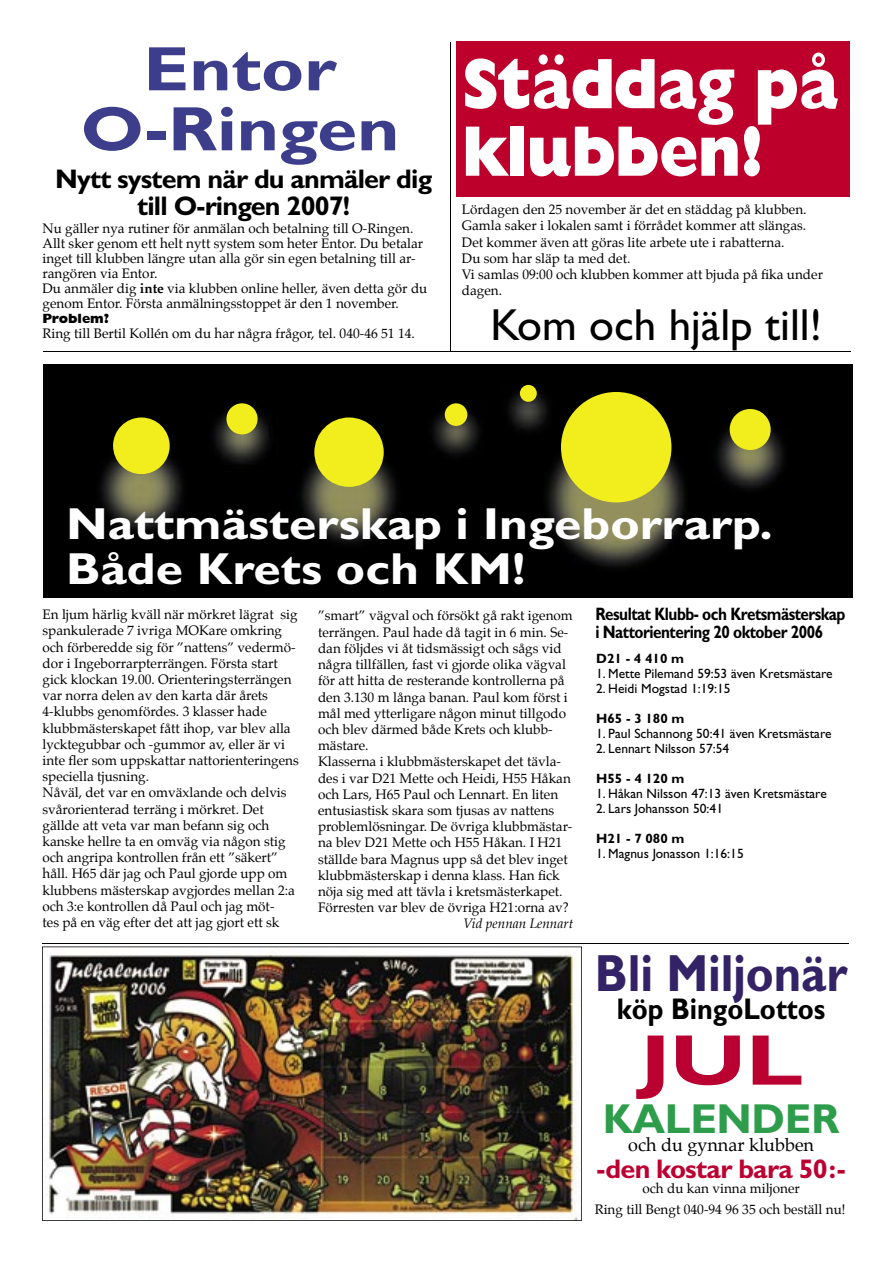
<style>
.page{position:relative;width:893px;height:1263px;background:#fff}
.page>*{position:absolute;margin:0;border:0;box-sizing:border-box;transform-origin:0 0}
.t1{font:800 72px/67.5px "Gill Sans";letter-spacing:-.02em;color:#fff;scale:.9 1}
.t2{font:700 72px "Gill Sans";color:#ba0031;scale:1.3 1}
.t3{font:700 63px/60px "Gill Sans";color:#3c3d8b;text-align:center;scale:1.15 1}
.t4{font:700 52.5px "Gill Sans";letter-spacing:-.005em;color:#332366;scale:.9 1}
.t5{font:700 45px/45px "Gill Sans";color:#fff;scale:1.1 1}
.t6{font:45px "Gill Sans";color:#000}
.t7{font:700 42px "Gill Sans";letter-spacing:-.01em;color:#2e9d4b}
.t8{font:700 30px "Gill Sans";color:#000;scale:.9 1}
.t9{font:700 27px/27px "Gill Sans";letter-spacing:-.03em;color:#000;text-align:center}
.t10{font:700 27px "Gill Sans";letter-spacing:-.025em;color:#bc0031}
.t11{font:700 18px/18px "Gill Sans";letter-spacing:-.03em;color:#000;scale:.85 1}
.t12{font:18px "Palatino";color:#000}
.t13{font:13.5px/16.2px "Palatino";color:#000}
.t14{font:13.5px "Gill Sans";color:#000}
.t15{font:700 13.5px "Gill Sans";color:#000}
.t16{font:italic 13.5px "Palatino";color:#000}
.t17{font:800 13.5px "Gill Sans";color:#000}
.s1{font-weight:700}
</style>
<div class="page">
<div style="left:456px;top:42px;width:394px;height:155px;background:#bd002b"></div>
<div style="left:43px;top:364px;width:809px;height:233px;background:#000"></div>
<hr style="left:43px;top:943px;width:806px;height:1px;background:#000">
<hr style="left:43px;top:351px;width:808px;height:1px;background:#000">
<img style="left:42px;top:946px;width:540px;height:275px">
<hr style="left:450px;top:43px;width:1px;height:308px;background:#000">
<img style="left:212px;top:403px;width:58px;height:61px">
<div style="left:226px;top:403px;width:32px;height:31px;background:#f2ed1c;border-radius:50%"></div>
<img style="left:301px;top:458px;width:95px;height:85px">
<div style="left:314px;top:417px;width:70px;height:70px;background:#f2ed1c;border-radius:50%"></div>
<img style="left:433px;top:403px;width:46px;height:52px">
<div style="left:445px;top:403px;width:22px;height:23px;background:#f2ed1c;border-radius:50%"></div>
<img style="left:508px;top:384px;width:40px;height:47px">
<div style="left:520px;top:385px;width:17px;height:17px;background:#f2ed1c;border-radius:50%"></div>
<img style="left:716px;top:416px;width:68px;height:73px">
<div style="left:730px;top:409px;width:41px;height:41px;background:#f2ed1c;border-radius:50%"></div>
<img style="left:100px;top:451px;width:83px;height:80px">
<div style="left:113px;top:417px;width:57px;height:57px;background:#f2ed1c;border-radius:50%"></div>
<img style="left:547px;top:425px;width:138px;height:142px">
<svg style="left:543px;top:425px;width:13px;height:13px"></svg>
<div style="left:561px;top:392px;width:110px;height:110px;background:#f2ed1c;border-radius:50%"></div>
<h2 class="t3" style="left:81px;top:39px;width:279px">Entor<br>O-Ringen</h2>
<h1 class="t1" style="left:462px;top:50px;width:420px">Städdag på klubben!</h1>
<h3 class="t9" style="left:55px;top:166px;width:379px">Nytt system när du anmäler dig till O-ringen 2007!</h3>
<p class="t13" style="left:43px;top:221px;width:386px;line-height:15px">Nu gäller nya rutiner för anmälan och betalning till O-Ringen.<br>Allt sker genom ett helt nytt system som heter Entor. Du betalar inget till klubben längre utan alla gör sin egen betalning till ar&shy;rangören via Entor.<br>Du anmäler dig <span class="s1">inte</span> via klubben online heller, även detta gör du genom Entor. Första anmälningsstoppet är den 1 november.</p>
<p class="t17" style="left:43px;top:311px;width:68px">Problem?</p>
<p class="t13" style="left:43px;top:325px;width:374px">Ring till Bertil Kollén om du har några frågor, tel. 040-46 51 14.</p>
<p class="t13" style="left:462px;top:201px;width:363px">Lördagen den 25 november är det en städdag på klubben.<br>Gamla saker i lokalen samt i förrådet kommer att slängas.<br>Det kommer även att göras lite arbete ute i rabatterna.<br>Du som har släp ta med det.<br>Vi samlas 09:00 och klubben kommer att bjuda på fika under dagen.</p>
<h3 class="t6" style="left:490px;top:299px;width:333px">Kom och hjälp till!</h3>
<h3 class="t5" style="left:66px;top:501px;width:644px">Nattmästerskap i Ingeborrarp.<br>Både Krets och KM!</h3>
<p class="t13" style="left:43px;top:606px;width:258px">En ljum härlig kväll när mörkret lägrat sig spankulerade 7 ivriga MOKare omkring och förberedde sig för ”nattens” vedermö&shy;dor i Ingeborrarpterrängen. Första start gick klockan 19.00. Orienteringsterrängen var norra delen av den karta där årets 4-klubbs genomfördes. 3 klasser hade klubbmästerskapet fått ihop, var blev alla lycktegubbar och -gummor av, eller är vi inte fler som uppskattar nattorienteringens speciella tjusning.<br>Nåväl, det var en omväxlande och delvis svårorienterad terräng i mörkret. Det gällde att veta var man befann sig och kanske hellre ta en omväg via någon stig och angripa kontrollen från ett ”säkert” håll. H65 där jag och Paul gjorde upp om klubbens mästerskap avgjordes mellan 2:a och 3:e kontrollen då Paul och jag möt-<br>tes på en väg efter det att jag gjort ett sk</p>
<p class="t13" style="left:318px;top:608px;width:256px">”smart” vägval och försökt gå rakt igenom terrängen. Paul hade då tagit in 6 min. Se&shy;dan följdes vi åt tidsmässigt och sågs vid några tillfällen, fast vi gjorde olika vägval för att hitta de resterande kontrollerna på den 3.130 m långa banan. Paul kom först i mål med ytterligare någon minut tillgodo och blev därmed både Krets och klubb&shy;mästare.<br>Klasserna i klubbmästerskapet det tävla&shy;des i var D21 Mette och Heidi, H55 Håkan och Lars, H65 Paul och Lennart. En liten entusiastisk skara som tjusas av nattens problemlösningar. De övriga klubbmästar&shy;na blev D21 Mette och H55 Håkan. I H21 ställde bara Magnus upp så det blev inget klubbmästerskap i denna klass. Han fick nöja sig med att tävla i kretsmästerkapet.<br>Förresten var blev de övriga H21:orna av?</p>
<h3 class="t11" style="left:595px;top:605px;width:296px">Resultat Klubb- och Kretsmästerskap i Nattorientering 20 oktober 2006</h3>
<p class="t15" style="left:596px;top:650px;width:89px">D21 - 4 410 m</p>
<p class="t14" style="left:596px;top:666px;width:238px">1. Mette Pilemand 59:53 även Kretsmästare</p>
<p class="t14" style="left:596px;top:681px;width:136px">2. Heidi Mogstad 1:19:15</p>
<p class="t15" style="left:596px;top:710px;width:90px">H65 - 3 180 m</p>
<p class="t14" style="left:596px;top:726px;width:237px">1. Paul Schannong 50:41 även Kretsmästare</p>
<p class="t14" style="left:596px;top:741px;width:135px">2. Lennart Nilsson 57:54</p>
<p class="t15" style="left:596px;top:770px;width:90px">H55 - 4 120 m</p>
<p class="t14" style="left:596px;top:786px;width:232px">1. Håkan Nilsson 47:13 även Kretsmästare</p>
<p class="t14" style="left:596px;top:801px;width:128px">2. Lars Johansson 50:41</p>
<p class="t15" style="left:596px;top:830px;width:90px">H21 - 7 080 m</p>
<p class="t14" style="left:596px;top:846px;width:149px">1. Magnus Jonasson 1:16:15</p>
<p class="t16" style="left:463px;top:913px;width:112px">Vid pennan Lennart</p>
<h3 class="t4" style="left:595px;top:942px;width:282px">Bli Miljonär</h3>
<h3 class="t8" style="left:617px;top:991px;width:233px">köp BingoLottos</h3>
<h1 class="t2" style="left:639px;top:1018px;width:128px">JUL</h1>
<h3 class="t7" style="left:603px;top:1093px;width:238px">KALENDER</h3>
<h3 class="t12" style="left:628px;top:1129px;width:187px">och du gynnar klubben</h3>
<h3 class="t10" style="left:596px;top:1152px;width:251px">-den kostar bara 50:-</h3>
<p class="t13" style="left:595px;top:1177px;width:252px;line-height:21px;text-align:center">och du kan vinna miljoner<br>Ring till Bengt 040-94 96 35 och beställ nu!</p>
</div>
